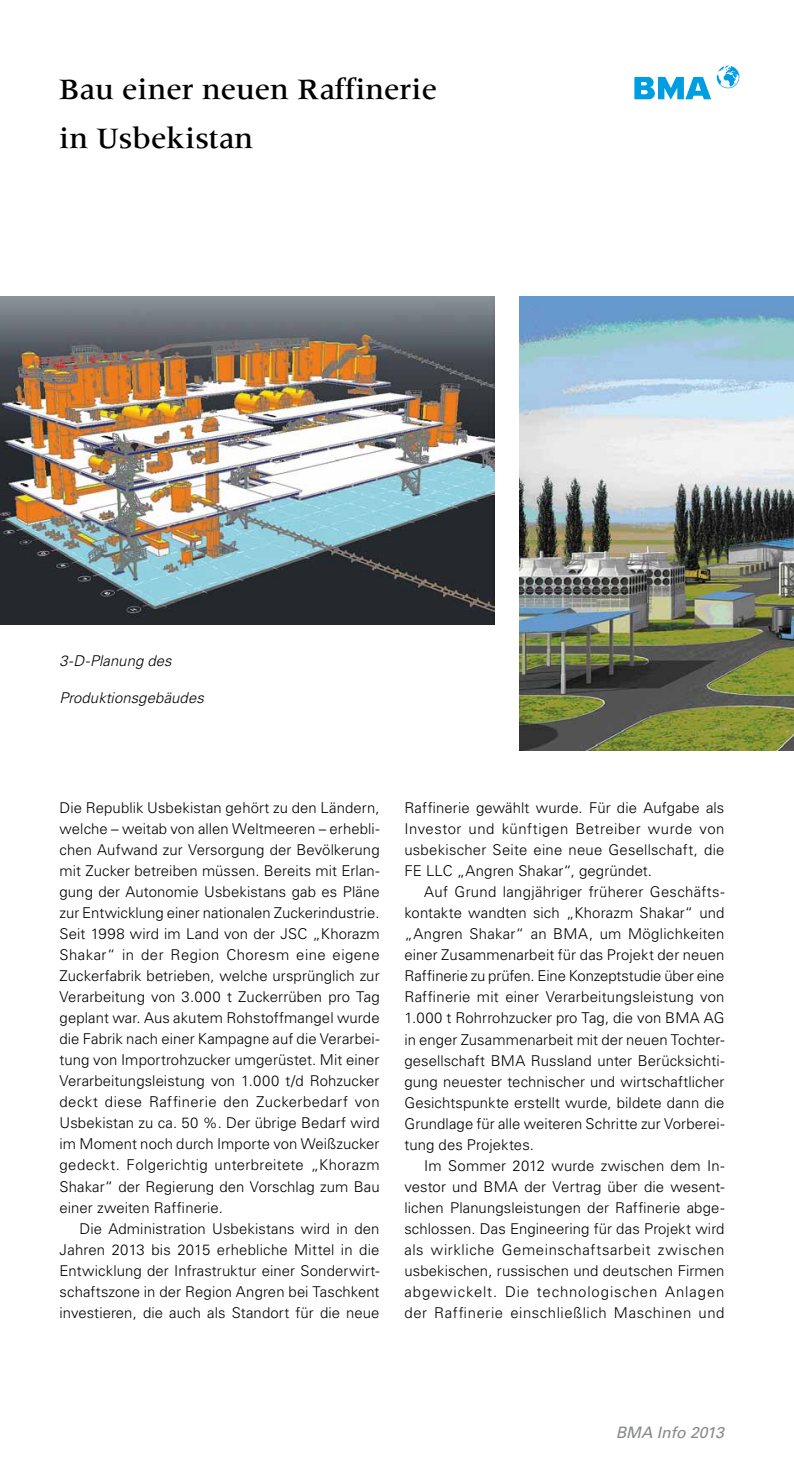
<style>
.page{position:relative;width:794px;height:1474px;background:#fff}
.page>*{position:absolute;margin:0;border:0;box-sizing:border-box;transform-origin:0 0}
.t1{font:500 30.62px/49px "Meridien LT Std";color:#000}
.t2{font:italic 15.75px "Univers LT Std";color:#87888a}
.t3{font:300 14.88px/21px "Univers LT Std";letter-spacing:.01em;color:#000;text-align:justify}
.t4{font:italic 300 14.88px "Univers LT Std";letter-spacing:.005em;color:#000}
</style>
<div class="page">
<img style="left:0;top:297px;width:495px;height:327px">
<img style="left:519px;top:296px;width:275px;height:454px">
<svg style="left:634px;top:66px;width:105px;height:34px"></svg>
<h1 class="t1" style="left:59px;top:65px;width:379px">Bau einer neuen Raffinerie in Usbekistan</h1>
<p class="t4" style="left:60px;top:652px;width:114px">3-D-Planung des</p>
<p class="t4" style="left:60px;top:688px;width:146px">Produktionsgebäudes</p>
<p class="t3" style="left:60px;top:797px;width:321px">Die Republik Usbekistan gehört zu den Ländern, welche – weitab von allen Weltmeeren – erhebli&shy;chen Aufwand zur Versorgung der Bevölkerung mit Zucker betreiben müssen. Bereits mit Erlan&shy;gung der Autonomie Usbekistans gab es Pläne zur Entwicklung einer nationalen Zuckerindustrie.<br>Seit 1998 wird im Land von der JSC „Khorazm Shakar“ in der Region Choresm eine eigene Zuckerfabrik betrieben, welche ursprünglich zur Verarbeitung von 3.000 t Zuckerrüben pro Tag geplant war. Aus akutem Rohstoffmangel wurde die Fabrik nach einer Kampagne auf die Verarbei&shy;tung von Importrohzucker umgerüstet. Mit einer Verarbeitungsleistung von 1.000 t/d Rohzucker deckt diese Raffinerie den Zuckerbedarf von Usbekistan zu ca. 50 %. Der übrige Bedarf wird im Moment noch durch Importe von Weißzucker gedeckt. Folgerichtig unterbreitete „Khorazm Shakar“ der Regierung den Vorschlag zum Bau einer zweiten Raffinerie.</p>
<p class="t3" style="left:60px;top:1217px;width:321px;text-indent:20px">Die Administration Usbekistans wird in den Jahren 2013 bis 2015 erhebliche Mittel in die Entwicklung der Infrastruktur einer Sonderwirt&shy;schaftszone in der Region Angren bei Taschkent investieren, die auch als Standort für die neue</p>
<p class="t3" style="left:404px;top:797px;width:321px">Raffinerie gewählt wurde. Für die Aufgabe als Investor und künftigen Betreiber wurde von usbekischer Seite eine neue Gesellschaft, die FE LLC „Angren Shakar“, gegründet.</p>
<p class="t3" style="left:404px;top:881px;width:321px;text-indent:20px">Auf Grund langjähriger früherer Geschäfts&shy;kontakte wandten sich „Khorazm Shakar“ und „Angren Shakar“ an BMA, um Möglichkeiten einer Zusammenarbeit für das Projekt der neuen Raffinerie zu prüfen. Eine Konzeptstudie über eine Raffinerie mit einer Verarbeitungsleistung von 1.000 t Rohrrohzucker pro Tag, die von BMA AG in enger Zusammenarbeit mit der neuen Tochter&shy;gesellschaft BMA Russland unter Berücksichti&shy;gung neuester technischer und wirtschaftlicher Gesichtspunkte erstellt wurde, bildete dann die Grundlage für alle weiteren Schritte zur Vorberei&shy;tung des Projektes.</p>
<p class="t3" style="left:404px;top:1154px;width:321px;text-indent:20px">Im Sommer 2012 wurde zwischen dem In&shy;vestor und BMA der Vertrag über die wesent&shy;lichen Planungsleistungen der Raffinerie abge&shy;schlossen. Das Engineering für das Projekt wird als wirkliche Gemeinschaftsarbeit zwischen usbekischen, russischen und deutschen Firmen abgewickelt. Die technologischen Anlagen der Raffinerie einschließlich Maschinen und</p>
<p class="t2" style="left:616px;top:1423px;width:110px">BMA Info 2013</p>
</div>
